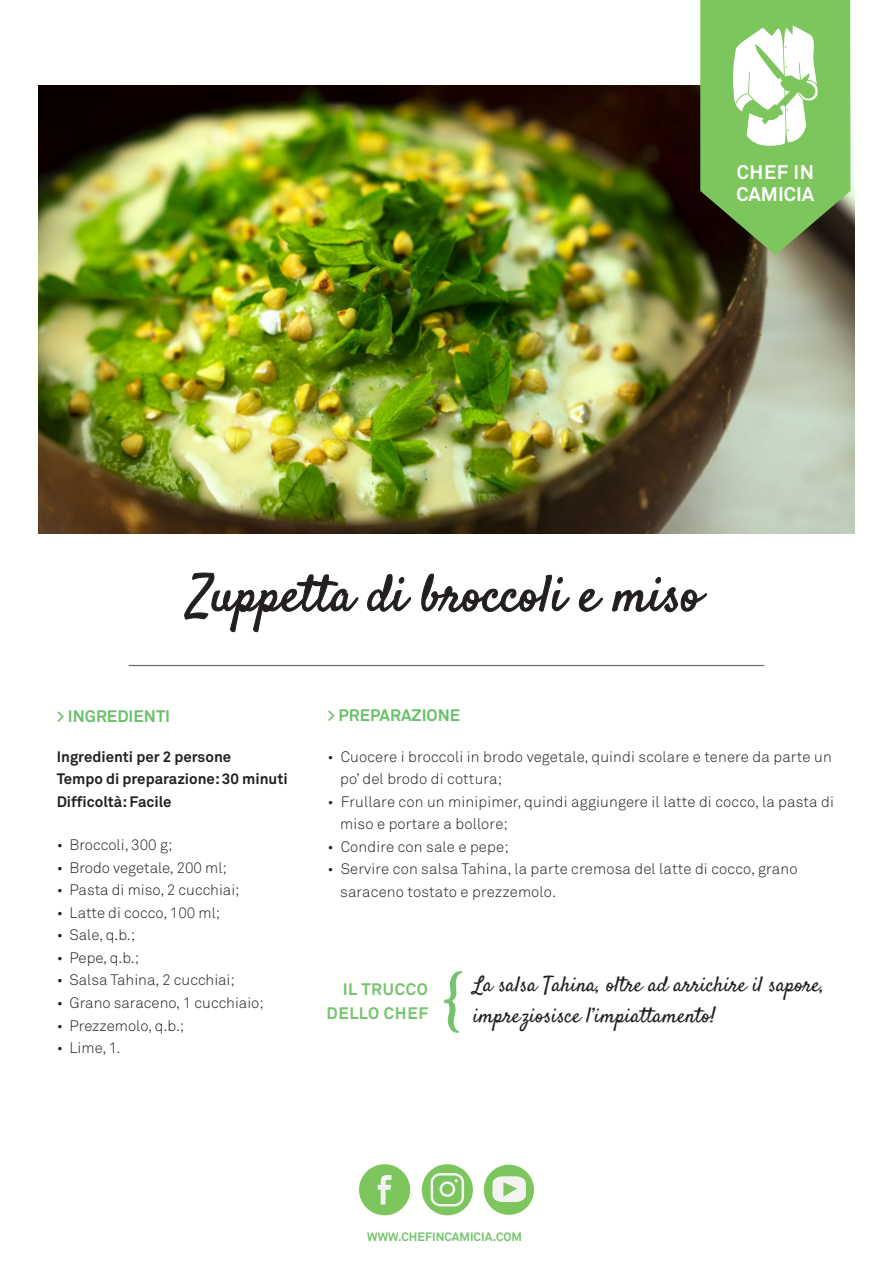
<style>
.page{position:relative;width:893px;height:1263px;background:#fff}
.page>*{position:absolute;margin:0;border:0;box-sizing:border-box;transform-origin:0 0}
.t1{font:85.5px "Cookie";color:#75c36e}
.t2{font:51px "Satisfy";color:#231f20}
.t3{font:21.3px "Satisfy";color:#231f20}
.t4{font:700 19.5px "Akkurat";color:#fff}
.t5{font:700 16.5px "Akkurat";color:#6ac06d}
.t6{font:700 16.5px "Akkurat";letter-spacing:.04em;color:#75c36e}
.t7{font:15px/22.5px "Akkurat Leicht";letter-spacing:.01em;color:#231f20}
.t8{font:700 15px "Akkurat";color:#231f20}
.t9{font:700 12px "Akkurat";color:#75c36e}
</style>
<div class="page">
<svg style="left:184px;top:572px;width:175px;height:60px"></svg>
<svg style="left:367px;top:574px;width:44px;height:38px"></svg>
<svg style="left:421px;top:573px;width:149px;height:39px"></svg>
<svg style="left:579px;top:589px;width:24px;height:23px"></svg>
<svg style="left:612px;top:577px;width:95px;height:36px"></svg>
<hr style="left:129px;top:665px;width:635px;height:1px;background:#292c2f">
<img style="left:39px;top:86px;width:815px;height:448px">
<div style="left:359px;top:1164px;width:51px;height:51px;background:#7dc65e;border-radius:50%"></div>
<svg style="left:378px;top:1175px;width:13px;height:29px"></svg>
<div style="left:422px;top:1164px;width:51px;height:51px;background:#7dc65e;border-radius:50%"></div>
<svg style="left:431px;top:1173px;width:33px;height:33px"></svg>
<div style="left:484px;top:1165px;width:50px;height:50px;background:#7dc65e;border-radius:50%"></div>
<svg style="left:492px;top:1176px;width:34px;height:26px"></svg>
<svg style="left:700px;top:0;width:150px;height:255px"></svg>
<p class="t4" style="left:737px;top:160px;width:79px">CHEF IN</p>
<p class="t4" style="left:736px;top:182px;width:79px">CAMICIA</p>
<p class="t2" style="left:189px;top:562px;width:514px">Zuppetta di broccoli e miso</p>
<p class="t5" style="left:57px;top:706px;width:115px">&gt; INGREDIENTI</p>
<p class="t8" style="left:57px;top:747px;width:176px">Ingredienti per 2 persone</p>
<p class="t8" style="left:57px;top:770px;width:233px">Tempo di preparazione: 30 minuti</p>
<p class="t8" style="left:57px;top:792px;width:116px">Difficoltà: Facile</p>
<p class="t7" style="left:57px;top:834px;width:117px">• Broccoli, 300 g;</p>
<p class="t7" style="left:57px;top:857px;width:172px">• Brodo vegetale, 200 ml;</p>
<p class="t7" style="left:57px;top:879px;width:184px">• Pasta di miso, 2 cucchiai;</p>
<p class="t7" style="left:57px;top:902px;width:165px">• Latte di cocco, 100 ml;</p>
<p class="t7" style="left:57px;top:924px;width:80px">• Sale, q.b.;</p>
<p class="t7" style="left:57px;top:947px;width:84px">• Pepe, q.b.;</p>
<p class="t7" style="left:57px;top:969px;width:180px">• Salsa Tahina, 2 cucchiai;</p>
<p class="t7" style="left:57px;top:992px;width:209px">• Grano saraceno, 1 cucchiaio;</p>
<p class="t7" style="left:57px;top:1014px;width:129px">• Prezzemolo, q.b.;</p>
<p class="t7" style="left:57px;top:1037px;width:65px">• Lime, 1.</p>
<p class="t5" style="left:327px;top:705px;width:134px">&gt; PREPARAZIONE</p>
<p class="t7" style="left:340px;top:745px;width:493px;text-indent:-13px">• Cuocere i broccoli in brodo vegetale, quindi scolare e tenere da parte un po’ del brodo di cottura;</p>
<p class="t7" style="left:340px;top:790px;width:495px;text-indent:-13px">• Frullare con un minipimer, quindi aggiungere il latte di cocco, la pasta di miso e portare a bollore;</p>
<p class="t7" style="left:327px;top:835px;width:183px">• Condire con sale e pepe;</p>
<p class="t7" style="left:340px;top:858px;width:459px;text-indent:-13px">• Servire con salsa Tahina, la parte cremosa del latte di cocco, grano saraceno tostato e prezzemolo.</p>
<p class="t6" style="left:343px;top:978px;width:87px">IL TRUCCO</p>
<p class="t6" style="left:326px;top:1002px;width:103px">DELLO CHEF</p>
<p class="t1" style="left:441px;top:956px;width:27px">{</p>
<p class="t3" style="left:473px;top:971px;width:353px">La salsa Tahina, oltre ad arrichire il sapore,</p>
<p class="t3" style="left:473px;top:1002px;width:244px">impreziosisce l’impiattamento!</p>
<p class="t9" style="left:367px;top:1229px;width:156px">WWW.CHEFINCAMICIA.COM</p>
</div>
